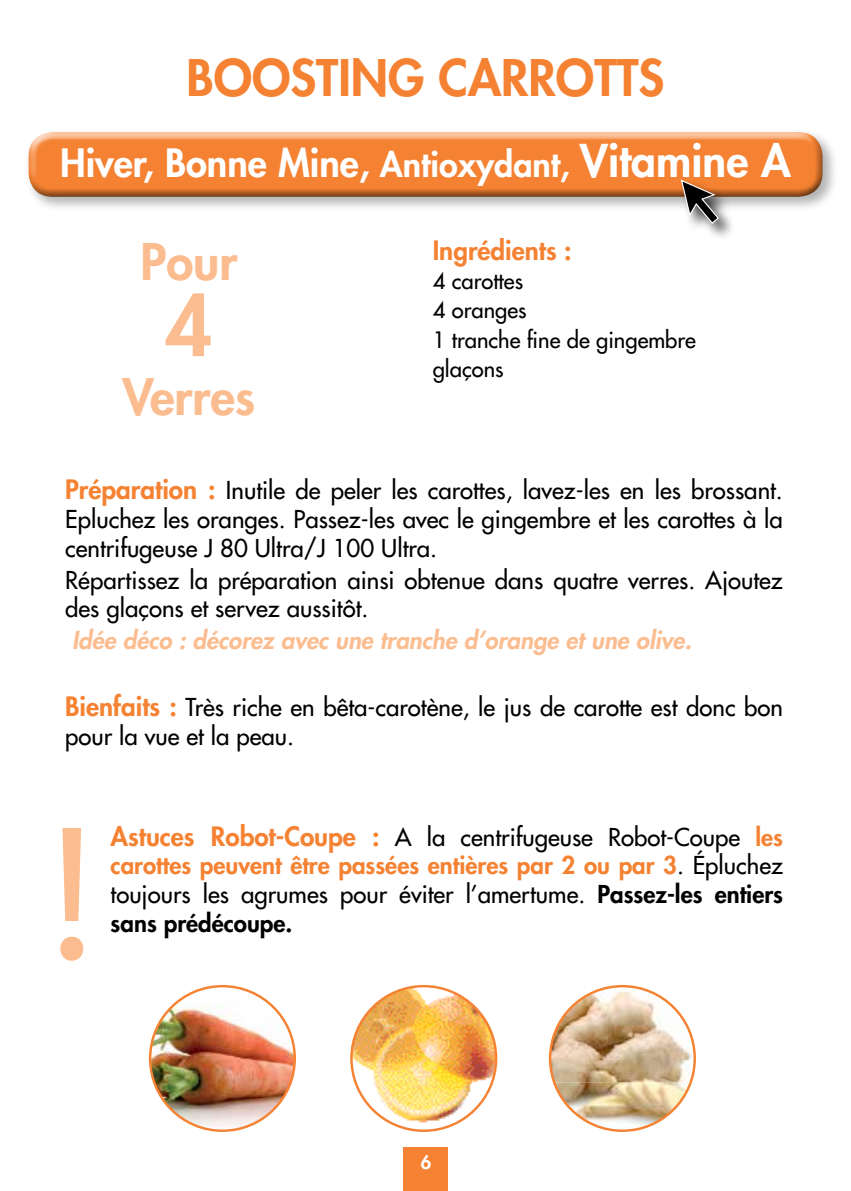
<style>
.page{position:relative;width:851px;height:1191px;background:#fff}
.page>*{position:absolute;margin:0;border:0;box-sizing:border-box;transform-origin:0 0}
.t1{font:193.6px "Myriad Pro";color:#fbbd8f}
.t2{font:800 81.8px "Futura";color:#fbbd8f}
.t3{font:800 49px "Futura";color:#f58232}
.t4{font:800 49px "Futura";color:#fbbd8f}
.t5{font:800 38px "Futura";color:#fff}
.t6{font:800 26px "Futura";color:#f58232}
.t7{font:24px/28.8px "Futura";color:#000;text-align:justify}
.t8{font:italic 800 24px "Futura";color:#fbbd8f}
.t9{font:22px/29.2px "Futura";color:#000}
.t10{font:800 18.2px "Futura";color:#fff}
.s1{font-size:34px}
.s2{font-size:44px}
.s3{font-weight:800;font-size:26px;color:#f58232}
.s4{font-weight:800;color:#f58232}
.s5{font-weight:800}
</style>
<div class="page">
<div style="left:403px;top:1146px;width:45px;height:45px;background:#f58232"></div>
<img style="left:351px;top:986px;width:145px;height:144px;border-radius:72px">
<img style="left:150px;top:986px;width:145px;height:144px;border-radius:72px">
<img style="left:557px;top:986px;width:130px;height:40px">
<img style="left:550px;top:1026px;width:144px;height:56px">
<img style="left:554px;top:1082px;width:136px;height:48px">
<div style="left:25px;top:128px;width:812px;height:84px;background:#000;opacity:.3"></div>
<div style="left:26px;top:131px;width:796px;height:49px;background:#fac5a0"></div>
<div style="left:26px;top:134px;width:796px;height:67px;background:#000;opacity:.7"></div>
<div style="left:679px;top:178px;width:57px;height:63px;background:#000;opacity:.75"></div>
<svg style="left:679px;top:179px;width:40px;height:46px"></svg>
<h3 class="t3" style="left:186px;top:46px;width:479px">Boosting Carrotts</h3>
<h3 class="t5" style="left:60px;top:139px;width:732px">Hiver, Bonne Mine, <span class="s1">Antioxydant,</span> <span class="s2">Vitamine A</span></h3>
<h3 class="t4" style="left:140px;top:231px;width:99px">Pour</h3>
<h2 class="t2" style="left:165px;top:274px;width:49px">4</h2>
<h3 class="t4" style="left:123px;top:366px;width:134px">Verres</h3>
<p class="t6" style="left:432px;top:234px;width:140px">Ingrédients :</p>
<p class="t9" style="left:432px;top:266px;width:265px">4 carottes<br>4 oranges<br>1 tranche fine de gingembre glaçons</p>
<p class="t7" style="left:65px;top:476px;width:719px"><span class="s3">Préparation :</span> Inutile de peler les carottes, lavez-les en les brossant.<br>Epluchez les oranges. Passez-les avec le gingembre et les carottes à la centrifugeuse J 80 Ultra/J 100 Ultra.</p>
<p class="t7" style="left:65px;top:565px;width:719px">Répartissez la préparation ainsi obtenue dans quatre verres. Ajoutez des glaçons et servez aussitôt.</p>
<p class="t8" style="left:72px;top:624px;width:620px">Idée déco : décorez avec une tranche d’orange et une olive.</p>
<p class="t7" style="left:65px;top:693px;width:719px"><span class="s3">Bienfaits :</span> Très riche en bêta-carotène, le jus de carotte est donc bon pour la vue et la peau.</p>
<h1 class="t1" style="left:49px;top:774px;width:46px">!</h1>
<p class="t7" style="left:111px;top:822px;width:673px"><span class="s3">Astuces Robot-Coupe :</span> A la centrifugeuse Robot-Coupe <span class="s4">les carottes peuvent être passées entières par 2 ou par 3</span>. Épluchez toujours les agrumes pour éviter l’amertume. <span class="s5">Passez-les entiers sans prédécoupe.</span></p>
<p class="t10" style="left:421px;top:1151px;width:12px">6</p>
</div>
